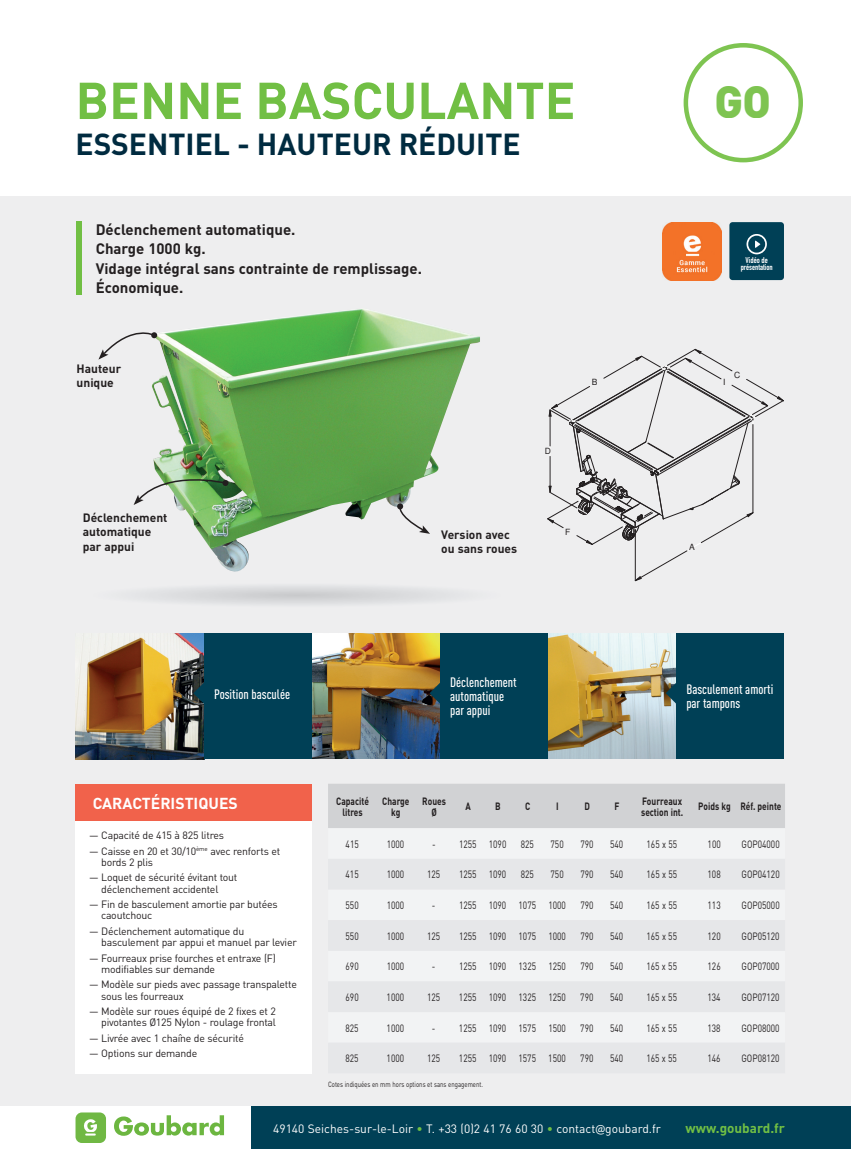
<style>
.page{position:relative;width:851px;height:1149px;background:#fff}
.page>*{position:absolute;margin:0;border:0;box-sizing:border-box;transform-origin:0 0}
.t1{font:700 51px "DIN";color:#71bf44}
.t2{font:900 44.55px "DIN";color:#7ec451}
.t3{font:700 30px "DIN";color:#002b40}
.t4{font:700 15.75px "DIN";color:#fff}
.t5{font:700 15px/19.5px "DIN";color:#231f20}
.t6{font:500 13.5px/13.5px "DIN Cond";color:#fff}
.t7{font:700 13.5px "DIN";color:#71bf44}
.t8{font:700 12px/14.4px "DIN";color:#231f20}
.t9{font:12px "DIN";color:#fff}
.t10{font:10.5px/11.2px "DIN";letter-spacing:-.02em;color:#231f20}
.t11{font:10.5px "DIN";letter-spacing:-.02em;color:#231f20;scale:.8 1}
.t12{font:10.5px "DIN";color:#231f20;scale:.8 1}
.t13{font:700 10.5px/10.5px "DIN";color:#231f20;text-align:center;scale:.8 1}
.t14{font:8.55px "Helvetica";color:#231f20}
.t15{font:700 8.25px/7.1px "DIN Condensed";color:#fff;text-align:center}
.t16{font:7.5px "DIN";color:#231f20;scale:.8 1}
.s1{color:#71bf44}
.s2{font-family:"Lato"}
</style>
<div class="page">
<div style="left:0;top:196px;width:850px;height:952px;background:#eeeeef"></div>
<svg style="left:683px;top:43px;width:119px;height:119px"></svg>
<div style="left:75px;top:221px;width:6px;height:74px;background:#71bf44"></div>
<svg style="left:547px;top:349px;width:236px;height:232px"></svg>
<hr style="left:549px;top:410px;width:1px;height:36px;background:#231f20">
<hr style="left:549px;top:456px;width:1px;height:36px;background:#231f20">
<div style="left:729px;top:222px;width:54px;height:58px;background:#004056;border-radius:3px"></div>
<svg style="left:746px;top:234px;width:20px;height:20px"></svg>
<img style="left:547px;top:633px;width:129px;height:125px">
<img style="left:311px;top:633px;width:129px;height:125px">
<img style="left:75px;top:633px;width:129px;height:125px">
<div style="left:676px;top:633px;width:107px;height:125px;background:#004056"></div>
<div style="left:440px;top:633px;width:107px;height:125px;background:#004056"></div>
<div style="left:204px;top:633px;width:107px;height:125px;background:#004056"></div>
<svg style="left:193px;top:682px;width:11px;height:21px"></svg>
<svg style="left:429px;top:682px;width:11px;height:21px"></svg>
<svg style="left:665px;top:682px;width:11px;height:21px"></svg>
<div style="left:328px;top:784px;width:456px;height:44px;background:#d1d2d4"></div>
<div style="left:75px;top:783px;width:237px;height:37px;background:#f1624b"></div>
<div style="left:75px;top:820px;width:237px;height:253px;background:#fff"></div>
<img style="left:152px;top:309px;width:328px;height:263px">
<svg style="left:397px;top:503px;width:33px;height:30px"></svg>
<svg style="left:134px;top:469px;width:94px;height:36px"></svg>
<svg style="left:98px;top:324px;width:59px;height:35px"></svg>
<img style="left:662px;top:222px;width:59px;height:58px">
<div style="left:0;top:1106px;width:251px;height:42px;background:#fff"></div>
<div style="left:251px;top:1106px;width:599px;height:42px;background:#004056"></div>
<div style="left:75px;top:1112px;width:31px;height:30px;background:#70b844;border-radius:6px"></div>
<svg style="left:114px;top:1115px;width:110px;height:20px"></svg>
<svg style="left:84px;top:1119px;width:13px;height:16px"></svg>
<h1 class="t1" style="left:75px;top:67px;width:501px">BENNE BASCULANTE</h1>
<h2 class="t2" style="left:714px;top:71px;width:58px">GO</h2>
<h3 class="t3" style="left:75px;top:124px;width:446px">ESSENTIEL - HAUTEUR RÉDUITE</h3>
<h3 class="t5" style="left:96px;top:219px;width:328px">Déclenchement automatique.<br>Charge 1000 kg.<br>Vidage intégral sans contrainte de remplissage.<br>Économique.</h3>
<p class="t8" style="left:77px;top:360px;width:46px">Hauteur unique</p>
<p class="t8" style="left:83px;top:509px;width:86px">Déclenchement automatique par appui</p>
<p class="t8" style="left:441px;top:526px;width:77px">Version avec ou sans roues</p>
<p class="t15" style="left:740px;top:257px;width:33px">Vidéo de présentation</p>
<p class="t14" style="left:545px;top:446px;width:8px">D</p>
<p class="t14" style="left:591px;top:377px;width:7px">B</p>
<p class="t14" style="left:723px;top:377px;width:4px">I</p>
<p class="t14" style="left:734px;top:370px;width:8px">C</p>
<p class="t14" style="left:565px;top:526px;width:7px">F</p>
<p class="t14" style="left:689px;top:541px;width:7px">A</p>
<p class="t6" style="left:214px;top:686px;width:77px">Position basculée</p>
<p class="t6" style="left:450px;top:675px;width:68px">Déclenchement automatique par appui</p>
<p class="t6" style="left:686px;top:682px;width:88px">Basculement amorti par tampons</p>
<h3 class="t4" style="left:93px;top:792px;width:146px">CARACTÉRISTIQUES</h3>
<p class="t10" style="left:89px;top:829px;width:136px">— Capacité de 415 à 825 litres</p>
<p class="t10" style="left:101px;top:844px;width:180px;text-indent:-12px">— Caisse en 20 et 30/10<sup>ème</sup> avec renforts et bords 2 plis</p>
<p class="t10" style="left:101px;top:871px;width:138px;text-indent:-12px">— Loquet de sécurité évitant tout déclenchement accidentel</p>
<p class="t10" style="left:101px;top:898px;width:178px;text-indent:-12px">— Fin de basculement amortie par butées caoutchouc</p>
<p class="t10" style="left:101px;top:924px;width:197px;text-indent:-12px">— Déclenchement automatique du basculement par appui et manuel par levier</p>
<p class="t10" style="left:101px;top:951px;width:176px;text-indent:-12px">— Fourreaux prise fourches et entraxe (F) modifiables sur demande</p>
<p class="t10" style="left:101px;top:978px;width:197px;text-indent:-12px">— Modèle sur pieds avec passage transpalette sous les fourreaux</p>
<p class="t10" style="left:89px;top:1005px;width:188px;text-align:right">— Modèle sur roues équipé de 2 fixes et 2 pivotantes Ø125 Nylon - roulage frontal</p>
<p class="t10" style="left:89px;top:1031px;width:156px">— Livrée avec 1 chaîne de sécurité</p>
<p class="t10" style="left:89px;top:1047px;width:110px">— Options sur demande</p>
<p class="t13" style="left:336px;top:795px;width:42px">Capacité litres</p>
<p class="t13" style="left:382px;top:795px;width:36px">Charge kg</p>
<p class="t13" style="left:422px;top:795px;width:31px">Roues<br>Ø</p>
<p class="t13" style="left:465px;top:800px;width:8px">A</p>
<p class="t13" style="left:495px;top:800px;width:8px">B</p>
<p class="t13" style="left:525px;top:800px;width:8px">C</p>
<p class="t13" style="left:556px;top:800px;width:5px">I</p>
<p class="t13" style="left:584px;top:800px;width:8px">D</p>
<p class="t13" style="left:614px;top:800px;width:8px">F</p>
<p class="t13" style="left:641px;top:795px;width:54px;text-align:left">Fourreaux section int.</p>
<p class="t13" style="left:698px;top:800px;width:105px">Poids kg Réf. peinte</p>
<p class="t11" style="left:345px;top:837px;width:18px">415</p>
<p class="t11" style="left:386px;top:837px;width:23px">1000</p>
<p class="t12" style="left:432px;top:837px;width:94px">- 1255 1090</p>
<p class="t11" style="left:520px;top:837px;width:18px">825</p>
<p class="t11" style="left:550px;top:837px;width:18px">750</p>
<p class="t11" style="left:580px;top:837px;width:18px">790</p>
<p class="t11" style="left:610px;top:837px;width:18px">540</p>
<p class="t11" style="left:646px;top:837px;width:40px">165 x 55</p>
<p class="t11" style="left:707px;top:837px;width:18px">100</p>
<p class="t12" style="left:741px;top:837px;width:49px">GOP04000</p>
<p class="t11" style="left:345px;top:867px;width:18px">415</p>
<p class="t11" style="left:386px;top:867px;width:23px">1000</p>
<p class="t11" style="left:427px;top:867px;width:18px">125</p>
<p class="t12" style="left:459px;top:867px;width:61px">1255 1090</p>
<p class="t11" style="left:520px;top:867px;width:18px">825</p>
<p class="t11" style="left:550px;top:867px;width:18px">750</p>
<p class="t11" style="left:580px;top:867px;width:18px">790</p>
<p class="t11" style="left:610px;top:867px;width:18px">540</p>
<p class="t11" style="left:646px;top:867px;width:40px">165 x 55</p>
<p class="t11" style="left:707px;top:867px;width:18px">108</p>
<p class="t12" style="left:741px;top:867px;width:49px">GOP04120</p>
<p class="t11" style="left:345px;top:898px;width:18px">550</p>
<p class="t11" style="left:386px;top:898px;width:23px">1000</p>
<p class="t12" style="left:432px;top:898px;width:169px">- 1255 1090 1075 1000</p>
<p class="t11" style="left:580px;top:898px;width:18px">790</p>
<p class="t11" style="left:610px;top:898px;width:18px">540</p>
<p class="t11" style="left:646px;top:898px;width:40px">165 x 55</p>
<p class="t11" style="left:707px;top:898px;width:18px">113</p>
<p class="t12" style="left:741px;top:898px;width:49px">GOP05000</p>
<p class="t11" style="left:345px;top:929px;width:18px">550</p>
<p class="t11" style="left:386px;top:929px;width:23px">1000</p>
<p class="t11" style="left:427px;top:929px;width:18px">125</p>
<p class="t12" style="left:459px;top:929px;width:135px">1255 1090 1075 1000</p>
<p class="t11" style="left:580px;top:929px;width:18px">790</p>
<p class="t11" style="left:610px;top:929px;width:18px">540</p>
<p class="t11" style="left:646px;top:929px;width:40px">165 x 55</p>
<p class="t11" style="left:707px;top:929px;width:18px">120</p>
<p class="t12" style="left:741px;top:929px;width:49px">GOP05120</p>
<p class="t11" style="left:345px;top:959px;width:18px">690</p>
<p class="t11" style="left:386px;top:959px;width:23px">1000</p>
<p class="t12" style="left:432px;top:959px;width:169px">- 1255 1090 1325 1250</p>
<p class="t11" style="left:580px;top:959px;width:18px">790</p>
<p class="t11" style="left:610px;top:959px;width:18px">540</p>
<p class="t11" style="left:646px;top:959px;width:40px">165 x 55</p>
<p class="t11" style="left:707px;top:959px;width:18px">126</p>
<p class="t12" style="left:741px;top:959px;width:49px">GOP07000</p>
<p class="t11" style="left:345px;top:990px;width:18px">690</p>
<p class="t11" style="left:386px;top:990px;width:23px">1000</p>
<p class="t11" style="left:427px;top:990px;width:18px">125</p>
<p class="t12" style="left:459px;top:990px;width:135px">1255 1090 1325 1250</p>
<p class="t11" style="left:580px;top:990px;width:18px">790</p>
<p class="t11" style="left:610px;top:990px;width:18px">540</p>
<p class="t11" style="left:646px;top:990px;width:40px">165 x 55</p>
<p class="t11" style="left:707px;top:990px;width:18px">134</p>
<p class="t12" style="left:741px;top:990px;width:49px">GOP07120</p>
<p class="t11" style="left:345px;top:1020px;width:18px">825</p>
<p class="t11" style="left:386px;top:1020px;width:23px">1000</p>
<p class="t12" style="left:432px;top:1020px;width:169px">- 1255 1090 1575 1500</p>
<p class="t11" style="left:580px;top:1020px;width:18px">790</p>
<p class="t11" style="left:610px;top:1020px;width:18px">540</p>
<p class="t11" style="left:646px;top:1020px;width:40px">165 x 55</p>
<p class="t11" style="left:707px;top:1020px;width:18px">138</p>
<p class="t12" style="left:741px;top:1020px;width:49px">GOP08000</p>
<p class="t11" style="left:345px;top:1051px;width:18px">825</p>
<p class="t11" style="left:386px;top:1051px;width:23px">1000</p>
<p class="t11" style="left:427px;top:1051px;width:18px">125</p>
<p class="t12" style="left:459px;top:1051px;width:135px">1255 1090 1575 1500</p>
<p class="t11" style="left:580px;top:1051px;width:18px">790</p>
<p class="t11" style="left:610px;top:1051px;width:18px">540</p>
<p class="t11" style="left:646px;top:1051px;width:40px">165 x 55</p>
<p class="t11" style="left:707px;top:1051px;width:18px">146</p>
<p class="t12" style="left:741px;top:1051px;width:49px">GOP08120</p>
<p class="t16" style="left:328px;top:1079px;width:195px">Cotes indiquées en mm hors options et sans engagement.</p>
<p class="t9" style="left:273px;top:1120px;width:389px">49140 Seiches-sur-le-Loir <span class="s1">•</span> T. +33 (0)2 41 76 60 30 <span class="s1">•</span> contact<span class="s2">@</span>goubard.fr</p>
<p class="t7" style="left:685px;top:1119px;width:101px">www.goubard.fr</p>
</div>
